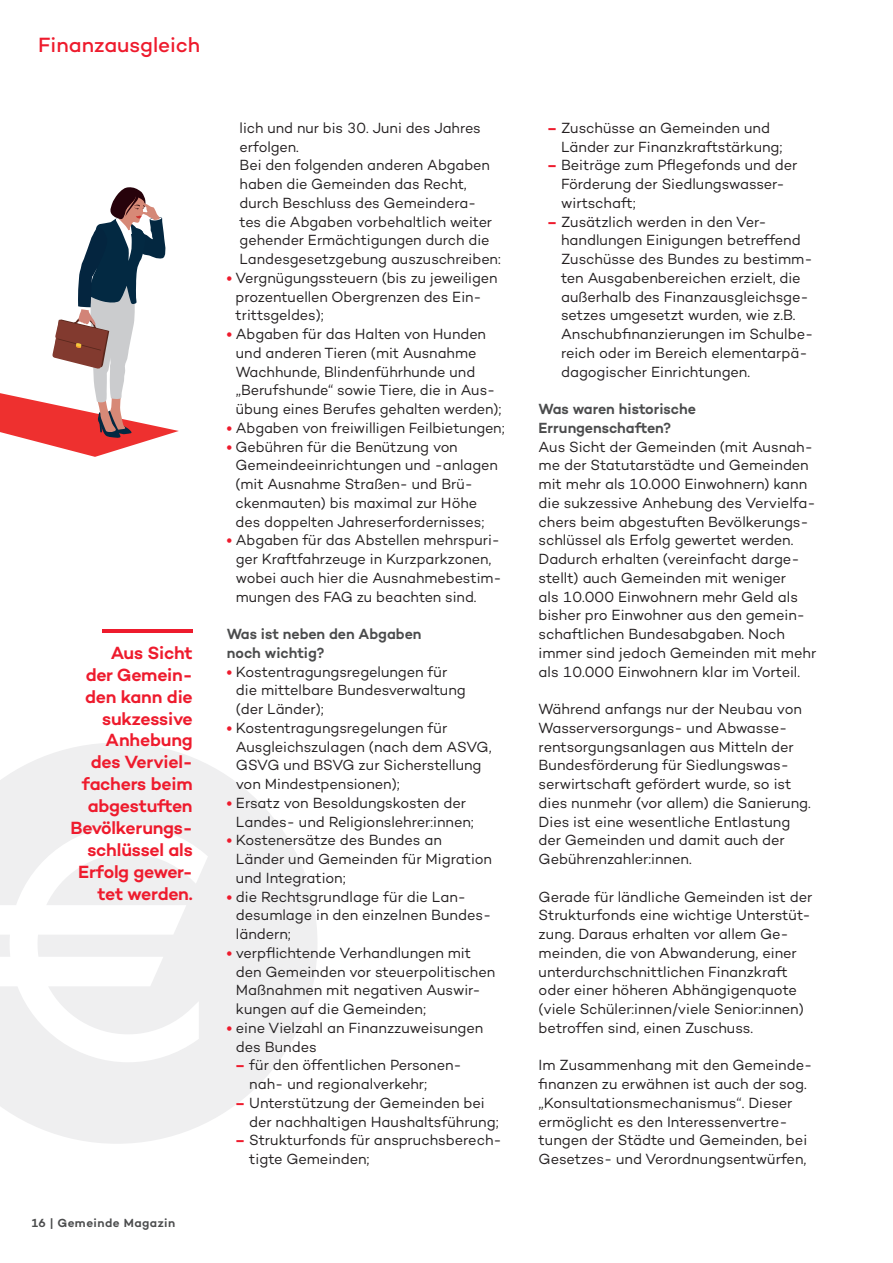
<style>
.page{position:relative;width:893px;height:1263px;background:#fff}
.page>*{position:absolute;margin:0;border:0;box-sizing:border-box;transform-origin:0 0}
.t1{font:500 21px "Campton";color:#ee1b2d}
.t2{font:600 18px/21.9px "Campton";letter-spacing:-.015em;color:#ee1b2d;text-align:right}
.t3{font:15px/18.8px "Campton";letter-spacing:-.005em;color:#231f20}
.t4{font:15px/18.8px "Campton";letter-spacing:-.005em;color:#231f20;scale:.96 1}
.t5{font:600 15px/18.8px "Campton";letter-spacing:-.005em;color:#4b4c4d}
.t6{font:600 12px "Campton";letter-spacing:.04em;color:#4b4c4d}
.s1{font-weight:700;color:#ee1b2d}
</style>
<div class="page">
<svg style="left:0;top:743px;width:317px;height:401px;fill:#efeff0"></svg>
<hr style="left:102px;top:629px;width:91px;height:4px;background:#ee1b2d">
<svg style="left:0;top:187px;width:179px;height:270px"></svg>
<h1 class="t1" style="left:38px;top:32px;width:163px">Finanzausgleich</h1>
<p class="t2" style="left:71px;top:641px;width:124px">Aus Sicht<br>der Gemein&shy;den kann die sukzessive<br>Anhebung<br>des Verviel&shy;fachers beim abgestuften<br>Bevölkerungs&shy;schlüssel als<br>Erfolg gewer&shy;tet werden.</p>
<p class="t6" style="left:32px;top:1215px;width:145px">16 | Gemeinde Magazin</p>
<p class="t4" style="left:240px;top:118px;width:273px">lich und nur bis 30. Juni des Jahres erfolgen.<br>Bei den folgenden anderen Abgaben haben die Gemeinden das Recht, durch Beschluss des Gemeindera&shy;tes die Abgaben vorbehaltlich weiter gehender Ermächtigungen durch die<br>Landesgesetzgebung auszuschreiben:</p>
<p class="t4" style="left:236px;top:268px;width:274px;text-indent:-9px"><span class="s1">•</span> Vergnügungssteuern (bis zu jeweiligen prozentuellen Obergrenzen des Ein&shy;trittsgeldes);</p>
<p class="t4" style="left:236px;top:324px;width:278px;text-indent:-9px"><span class="s1">•</span> Abgaben für das Halten von Hunden und anderen Tieren (mit Ausnahme Wachhunde, Blindenführhunde und „Berufshunde“ sowie Tiere, die in Aus&shy;übung eines Berufes gehalten werden);</p>
<p class="t4" style="left:227px;top:418px;width:291px"><span class="s1">•</span> Abgaben von freiwilligen Feilbietungen;</p>
<p class="t4" style="left:236px;top:437px;width:275px;text-indent:-9px"><span class="s1">•</span> Gebühren für die Benützung von Gemeindeeinrichtungen und -anlagen (mit Ausnahme Straßen- und Brü&shy;ckenmauten) bis maximal zur Höhe des doppelten Jahreserfordernisses;</p>
<p class="t4" style="left:236px;top:530px;width:278px;text-indent:-9px"><span class="s1">•</span> Abgaben für das Abstellen mehrspuri&shy;ger Kraftfahrzeuge in Kurzparkzonen, wobei auch hier die Ausnahmebestim&shy;mungen des FAG zu beachten sind.</p>
<p class="t5" style="left:227px;top:624px;width:196px">Was ist neben den Abgaben noch wichtig?</p>
<p class="t3" style="left:236px;top:662px;width:231px;text-indent:-9px"><span class="s1">•</span> Kostentragungsregelungen für die mittelbare Bundesverwaltung (der Länder);</p>
<p class="t3" style="left:236px;top:718px;width:257px;text-indent:-9px"><span class="s1">•</span> Kostentragungsregelungen für<br>Ausgleichszulagen (nach dem ASVG,<br>GSVG und BSVG zur Sicherstellung von Mindestpensionen);</p>
<p class="t3" style="left:236px;top:793px;width:239px;text-indent:-9px"><span class="s1">•</span> Ersatz von Besoldungskosten der<br>Landes- und Religionslehrer:innen;</p>
<p class="t3" style="left:236px;top:830px;width:258px;text-indent:-9px"><span class="s1">•</span> Kostenersätze des Bundes an<br>Länder und Gemeinden für Migration und Integration;</p>
<p class="t3" style="left:236px;top:887px;width:253px;text-indent:-9px"><span class="s1">•</span> die Rechtsgrundlage für die Lan&shy;desumlage in den einzelnen Bundes&shy;ländern;</p>
<p class="t3" style="left:236px;top:943px;width:261px;text-indent:-9px"><span class="s1">•</span> verpflichtende Verhandlungen mit den Gemeinden vor steuerpolitischen Maßnahmen mit negativen Auswir&shy;kungen auf die Gemeinden;</p>
<p class="t3" style="left:236px;top:1018px;width:249px;text-indent:-9px"><span class="s1">•</span> eine Vielzahl an Finanzzuweisungen des Bundes</p>
<p class="t3" style="left:249px;top:1055px;width:214px;text-indent:-14px"><span class="s1">–</span> für den öffentlichen Personen&shy;nah- und regionalverkehr;</p>
<p class="t3" style="left:249px;top:1093px;width:251px;text-indent:-14px"><span class="s1">–</span> Unterstützung der Gemeinden bei der nachhaltigen Haushaltsführung;</p>
<p class="t3" style="left:249px;top:1130px;width:254px;text-indent:-14px"><span class="s1">–</span> Strukturfonds für anspruchsberech&shy;tigte Gemeinden;</p>
<p class="t3" style="left:561px;top:118px;width:223px;text-indent:-14px"><span class="s1">–</span> Zuschüsse an Gemeinden und<br>Länder zur Finanzkraftstärkung;</p>
<p class="t3" style="left:561px;top:155px;width:238px;text-indent:-14px"><span class="s1">–</span> Beiträge zum Pflegefonds und der<br>Förderung der Siedlungswasser&shy;wirtschaft;</p>
<p class="t3" style="left:561px;top:212px;width:254px;text-indent:-14px"><span class="s1">–</span> Zusätzlich werden in den Ver&shy;handlungen Einigungen betreffend Zuschüsse des Bundes zu bestimm&shy;ten Ausgabenbereichen erzielt, die außerhalb des Finanzausgleichsge&shy;setzes umgesetzt wurden, wie z.B.<br>Anschubfinanzierungen im Schulbe&shy;reich oder im Bereich elementarpä&shy;dagogischer Einrichtungen.</p>
<p class="t5" style="left:539px;top:399px;width:159px">Was waren historische<br>Errungenschaften?</p>
<p class="t3" style="left:539px;top:437px;width:279px">Aus Sicht der Gemeinden (mit Ausnah&shy;me der Statutarstädte und Gemeinden mit mehr als 10.000 Einwohnern) kann die sukzessive Anhebung des Vervielfa&shy;chers beim abgestuften Bevölkerungs&shy;schlüssel als Erfolg gewertet werden.<br>Dadurch erhalten (vereinfacht darge&shy;stellt) auch Gemeinden mit weniger<br>als 10.000 Einwohnern mehr Geld als bisher pro Einwohner aus den gemein&shy;schaftlichen Bundesabgaben. Noch immer sind jedoch Gemeinden mit mehr als 10.000 Einwohnern klar im Vorteil.</p>
<p class="t3" style="left:539px;top:699px;width:274px">Während anfangs nur der Neubau von Wasserversorgungs- und Abwasse&shy;rentsorgungsanlagen aus Mitteln der Bundesförderung für Siedlungswas&shy;serwirtschaft gefördert wurde, so ist dies nunmehr (vor allem) die Sanierung.<br>Dies ist eine wesentliche Entlastung der Gemeinden und damit auch der Gebührenzahler:innen.</p>
<p class="t3" style="left:539px;top:887px;width:275px">Gerade für ländliche Gemeinden ist der Strukturfonds eine wichtige Unterstüt&shy;zung. Daraus erhalten vor allem Ge&shy;meinden, die von Abwanderung, einer unterdurchschnittlichen Finanzkraft oder einer höheren Abhängigenquote (viele Schüler:innen/viele Senior:innen) betroffen sind, einen Zuschuss.</p>
<p class="t3" style="left:539px;top:1055px;width:275px">Im Zusammenhang mit den Gemeinde&shy;finanzen zu erwähnen ist auch der sog. „Konsultationsmechanismus“. Dieser ermöglicht es den Interessenvertre&shy;tungen der Städte und Gemeinden, bei Gesetzes- und Verordnungsentwürfen,</p>
</div>
